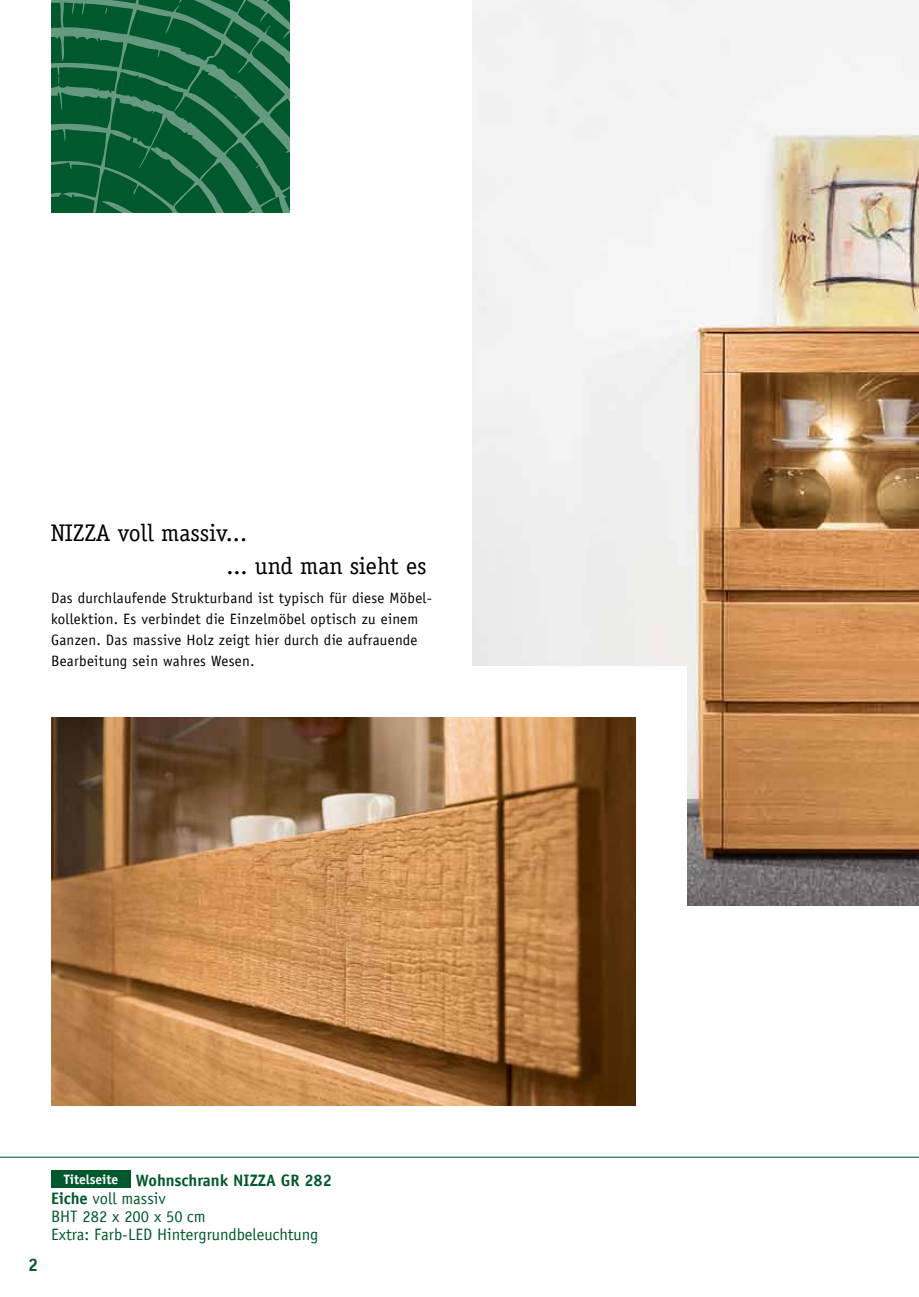
<style>
.page{position:relative;width:919px;height:1297px;background:#fff}
.page>*{position:absolute;margin:0;border:0;box-sizing:border-box;transform-origin:0 0}
.t1{font:24px/32.5px "Officina Serif LT";color:#000}
.t2{font:700 18px "Officina Sans LT";color:#00582d}
.t3{font:16.5px/18px "Officina Sans LT";color:#00582d}
.t4{font:15px/21px "Officina Sans LT";letter-spacing:.02em;color:#000}
.s1{font-weight:700;font-size:13.5px;color:#fff}
.s2{font-weight:700}
</style>
<div class="page">
<hr style="left:0;top:1157px;width:918px;height:1px;background:#00582d">
<svg style="left:51px;top:0;width:238px;height:213px;fill:#00582d"></svg>
<div style="left:51px;top:1171px;width:80px;height:17px;background:#00582d"></div>
<img style="left:472px;top:0;width:446px;height:906px">
<div style="left:51px;top:666px;width:635px;height:440px;background:#fff"></div>
<img style="left:51px;top:717px;width:584px;height:389px">
<h1 class="t1" style="left:51px;top:517px;width:26px">NIZZA</h1>
<h1 class="t1" style="left:226px;top:517px;width:202px;text-indent:-109px">voll massiv...<br>... und man sieht es</h1>
<p class="t4" style="left:51px;top:588px;width:382px">Das durchlaufende Strukturband ist typisch für diese Möbel&shy;kollektion. Es verbindet die Einzelmöbel optisch zu einem Ganzen. Das massive Holz zeigt hier durch die aufrauende Bearbeitung sein wahres Wesen.</p>
<p class="t2" style="left:28px;top:1254px;width:12px">2</p>
<p class="t3" style="left:51px;top:1172px;width:282px;text-indent:13px"><span class="s1">Titelseite</span> <span class="s2">Wohnschrank NIZZA GR 282<br>Eiche</span> voll massiv<br>BHT 282 x 200 x 50 cm<br>Extra: Farb-LED Hintergrundbeleuchtung</p>
</div>
